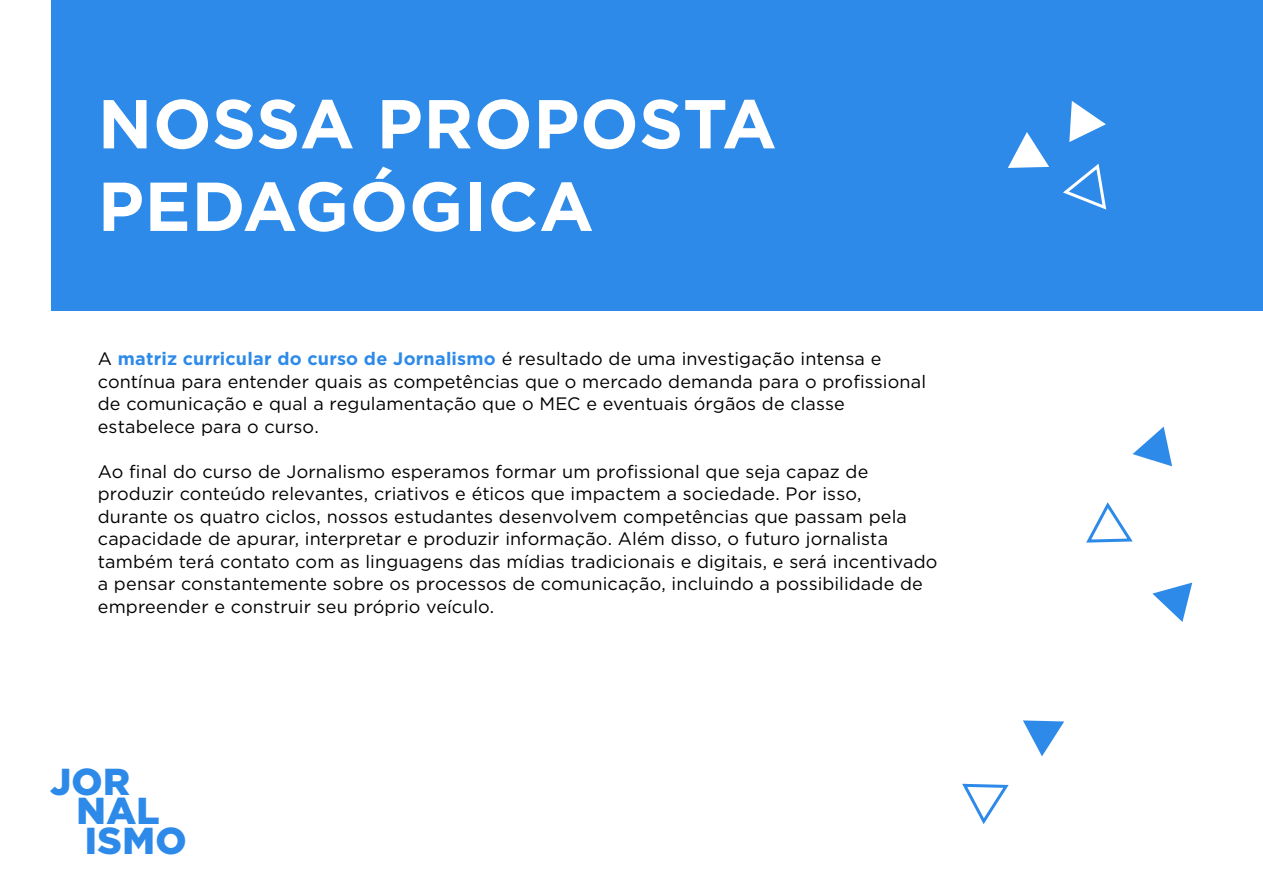
<style>
.page{position:relative;width:1263px;height:893px;background:#fff}
.page>*{position:absolute;margin:0;border:0;box-sizing:border-box;transform-origin:0 0}
.t1{font:700 69px/82.5px "Gotham";letter-spacing:.01em;color:#fff}
.t2{font:900 37.5px/29.7px "Gotham";letter-spacing:.01em;color:#2d8ae9}
.t3{font:18px/22.5px "Gotham";letter-spacing:.005em;color:#000}
.s1{font-weight:700;color:#2d8ae9}
</style>
<div class="page">
<svg style="left:1133px;top:427px;width:39px;height:39px"></svg>
<div style="left:51px;top:0;width:1212px;height:310px;background:#2d8ae9"></div>
<svg style="left:1008px;top:132px;width:41px;height:36px"></svg>
<svg style="left:1069px;top:101px;width:37px;height:41px"></svg>
<svg style="left:1063px;top:163px;width:44px;height:47px"></svg>
<svg style="left:962px;top:783px;width:47px;height:41px"></svg>
<svg style="left:1023px;top:720px;width:41px;height:36px"></svg>
<svg style="left:1086px;top:502px;width:47px;height:41px"></svg>
<svg style="left:1152px;top:583px;width:40px;height:39px"></svg>
<h1 class="t1" style="left:98px;top:81px;width:680px">NOSSA PROPOSTA<br>PEDAGÓGICA</h1>
<p class="t3" style="left:98px;top:347px;width:830px">A <span class="s1">matriz curricular do curso de Jornalismo</span> é resultado de uma investigação intensa e contínua para entender quais as competências que o mercado demanda para o profissional de comunicação e qual a regulamentação que o MEC e eventuais órgãos de classe estabelece para o curso.</p>
<p class="t3" style="left:98px;top:460px;width:841px">Ao final do curso de Jornalismo esperamos formar um profissional que seja capaz de produzir conteúdo relevantes, criativos e éticos que impactem a sociedade. Por isso,<br>durante os quatro ciclos, nossos estudantes desenvolvem competências que passam pela capacidade de apurar, interpretar e produzir informação. Além disso, o futuro jornalista também terá contato com as linguagens das mídias tradicionais e digitais, e será incentivado a pensar constantemente sobre os processos de comunicação, incluindo a possibilidade de empreender e construir seu próprio veículo.</p>
<h2 class="t2" style="left:77px;top:766px;width:111px;text-indent:-27px">JOR<br>NAL<br>ISMO</h2>
</div>
